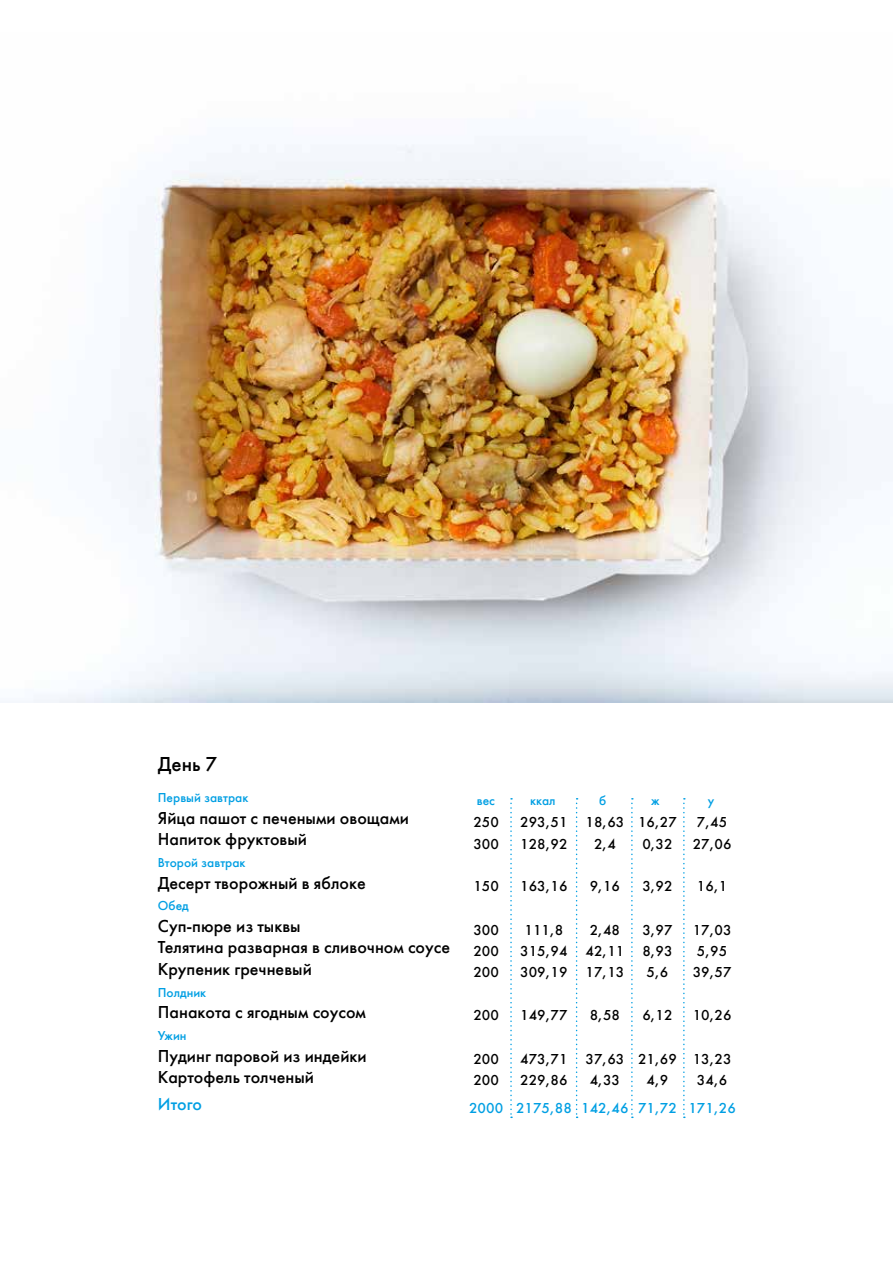
<style>
.page{position:relative;width:893px;height:1263px;background:#fff}
.page>*{position:absolute;margin:0;border:0;box-sizing:border-box;transform-origin:0 0}
.t1{font:21px "Futura Medium C";color:#000}
.t2{font:18px/21.6px "Futura Medium C";color:#000}
.t3{font:18px "Futura Medium C";color:#009fe3}
.t4{font:15px/21px "Futura Medium C";color:#000}
.t5{font:15px "Futura Medium C";color:#009fe3}
.t6{font:13.5px "Futura Medium C";color:#009fe3}
</style>
<div class="page">
<img style="left:0;top:136px;width:893px;height:567px">
<svg style="left:510px;top:798px;width:2px;height:320px"></svg>
<svg style="left:576px;top:798px;width:2px;height:320px"></svg>
<svg style="left:631px;top:798px;width:2px;height:320px"></svg>
<svg style="left:683px;top:798px;width:2px;height:320px"></svg>
<h1 class="t1" style="left:158px;top:751px;width:61px">День 7</h1>
<p class="t6" style="left:158px;top:790px;width:92px">Первый завтрак</p>
<p class="t2" style="left:158px;top:807px;width:253px">Яйца пашот с печеными овощами<br>Напиток фруктовый</p>
<p class="t6" style="left:158px;top:855px;width:89px">Второй завтрак</p>
<p class="t2" style="left:158px;top:872px;width:209px">Десерт творожный в яблоке</p>
<p class="t6" style="left:158px;top:898px;width:32px">Обед</p>
<p class="t2" style="left:158px;top:915px;width:294px">Суп-пюре из тыквы<br>Телятина разварная в сливочном соусе<br>Крупеник гречневый</p>
<p class="t6" style="left:158px;top:984px;width:50px">Полдник</p>
<p class="t2" style="left:158px;top:1001px;width:210px">Панакота с ягодным соусом</p>
<p class="t6" style="left:158px;top:1028px;width:30px">Ужин</p>
<p class="t2" style="left:158px;top:1045px;width:210px">Пудинг паровой из индейки<br>Картофель толченый</p>
<p class="t3" style="left:158px;top:1094px;width:46px">Итого</p>
<p class="t6" style="left:477px;top:793px;width:20px">вес</p>
<p class="t6" style="left:530px;top:793px;width:27px">ккал</p>
<p class="t6" style="left:599px;top:793px;width:9px">б</p>
<p class="t4" style="left:473px;top:810px;width:27px;line-height:22.5px">250<br>300</p>
<p class="t4" style="left:473px;top:876px;width:27px">150</p>
<p class="t4" style="left:473px;top:919px;width:27px;text-align:justify">300<br>200<br>200</p>
<p class="t4" style="left:473px;top:1005px;width:27px">200</p>
<p class="t4" style="left:473px;top:1048px;width:27px">200<br>200</p>
<p class="t5" style="left:469px;top:1099px;width:36px">2000</p>
<p class="t4" style="left:520px;top:810px;width:49px;line-height:22.5px">293,51<br>128,92</p>
<p class="t4" style="left:520px;top:876px;width:49px">163,16</p>
<p class="t4" style="left:520px;top:919px;width:49px">111,8<br>315,94<br>309,19</p>
<p class="t4" style="left:520px;top:1005px;width:49px">149,77</p>
<p class="t4" style="left:520px;top:1048px;width:49px">473,71<br>229,86</p>
<p class="t5" style="left:516px;top:1099px;width:57px">2175,88</p>
<p class="t4" style="left:585px;top:810px;width:40px;line-height:22.5px;text-align:center">18,63<br>2,4</p>
<p class="t4" style="left:590px;top:876px;width:32px">9,16</p>
<p class="t4" style="left:585px;top:919px;width:40px">2,48<br>42,11<br>17,13</p>
<p class="t4" style="left:590px;top:1005px;width:32px">8,58</p>
<p class="t4" style="left:585px;top:1048px;width:40px">37,63<br>4,33</p>
<p class="t5" style="left:581px;top:1099px;width:49px">142,46</p>
<p class="t6" style="left:651px;top:793px;width:10px">ж</p>
<p class="t4" style="left:638px;top:810px;width:40px;line-height:22.5px">16,27<br>0,32</p>
<p class="t4" style="left:642px;top:876px;width:32px">3,92</p>
<p class="t4" style="left:642px;top:919px;width:32px;text-align:justify">3,97<br>8,93<br>5,6</p>
<p class="t4" style="left:642px;top:1005px;width:32px">6,12</p>
<p class="t4" style="left:638px;top:1048px;width:40px;text-align:center">21,69<br>4,9</p>
<p class="t5" style="left:638px;top:1099px;width:40px">71,72</p>
<p class="t6" style="left:708px;top:793px;width:8px">у</p>
<p class="t4" style="left:693px;top:810px;width:40px;line-height:22.5px">7,45<br>27,06</p>
<p class="t4" style="left:697px;top:876px;width:32px">16,1</p>
<p class="t4" style="left:693px;top:919px;width:40px">17,03<br>5,95<br>39,57</p>
<p class="t4" style="left:693px;top:1005px;width:40px">10,26</p>
<p class="t4" style="left:693px;top:1048px;width:40px">13,23<br>34,6</p>
<p class="t5" style="left:688px;top:1099px;width:49px">171,26</p>
</div>
